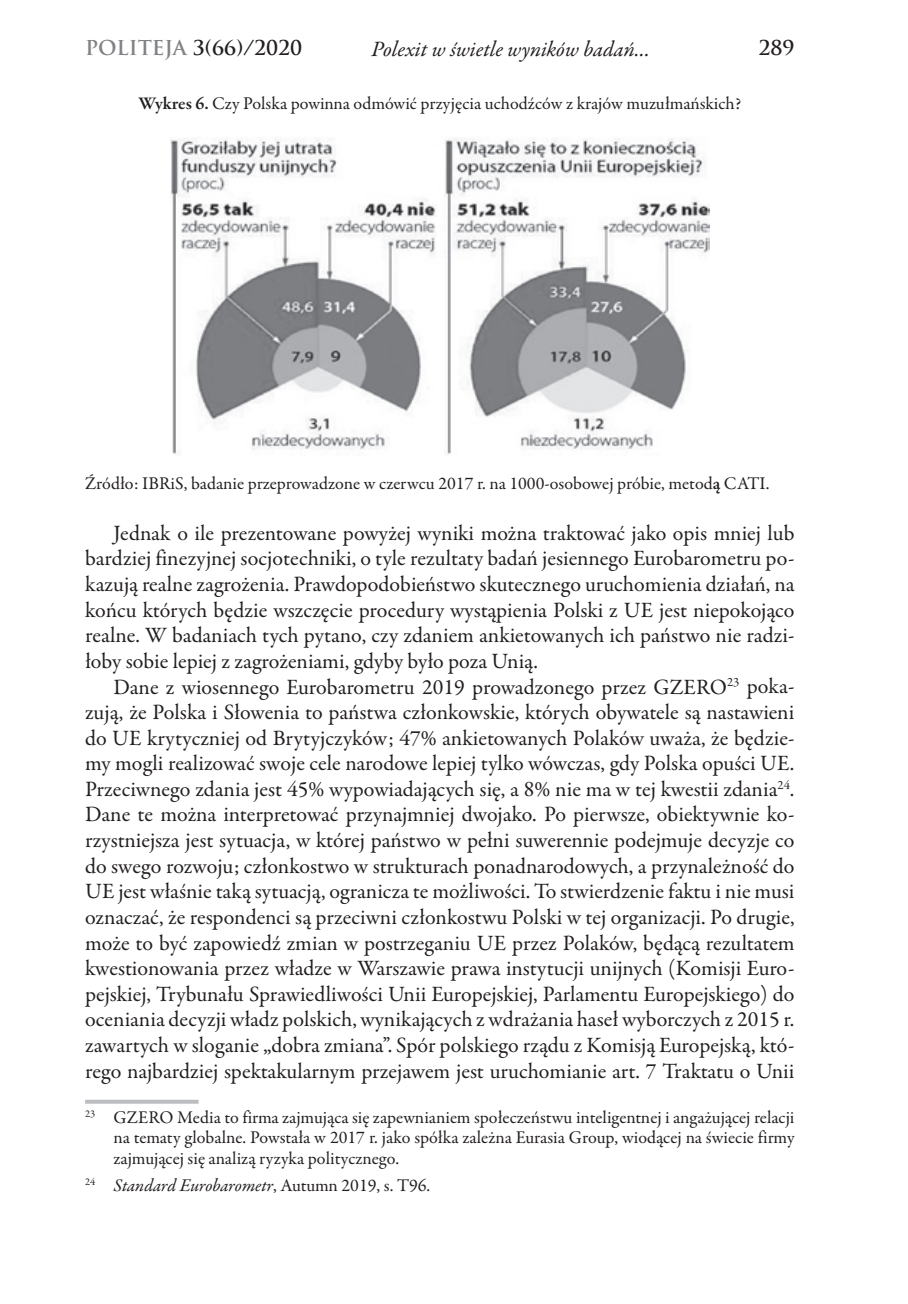
<style>
.page{position:relative;width:908px;height:1304px;background:#fff}
.page>*{position:absolute;margin:0;border:0;box-sizing:border-box;transform-origin:0 0}
.t1{font:22px/25.6px "Garamond Premr Pro";color:#231f20;text-align:justify}
.t2{font:italic 22px "Garamond Premr Pro";letter-spacing:-.005em;color:#231f20}
.t3{font:700 20px "Trajan Pro";color:#231f20}
.t4{font:18px/20.8px "Garamond Premr Pro";color:#231f20;text-align:justify}
.t5{font:italic 18px "Garamond Premr Pro";letter-spacing:-.005em;color:#231f20}
.s1{color:#808285}
.s2{font-weight:600}
.s3{font-style:normal}
</style>
<div class="page">
<svg style="left:85px;top:1100px;width:113px;height:4px"></svg>
<img style="left:170px;top:138px;width:539px;height:316px">
<p class="t3" style="left:85px;top:35px;width:218px"><span class="s1">POLITEJA</span> 3(66)/2020</p>
<p class="t2" style="left:371px;top:35px;width:280px">Polexit w świetle wyników badań…</p>
<p class="t3" style="left:758px;top:35px;width:37px">289</p>
<p class="t4" style="left:138px;top:94px;width:604px"><span class="s2">Wykres 6.</span> Czy Polska powinna odmówić przyjęcia uchodźców z krajów muzułmańskich?</p>
<p class="t4" style="left:85px;top:473px;width:685px">Źródło: IBRiS, badanie przeprowadzone w czerwcu 2017 r. na 1000-‑osobowej próbie, metod<span class="s2">ą</span> CATI.</p>
<p class="t1" style="left:85px;top:521px;width:710px;text-indent:28px">Jednak o ile prezentowane powyżej wyniki można traktować jako opis mniej lub bardziej finezyjnej socjotechniki, o tyle rezultaty badań jesiennego Eurobarometru po&shy;kazują realne zagrożenia. Prawdopodobieństwo skutecznego uruchomienia działań, na końcu których będzie wszczęcie procedury wystąpienia Polski z UE jest niepokojąco realne. W badaniach tych pytano, czy zdaniem ankietowanych ich państwo nie radzi&shy;łoby sobie lepiej z zagrożeniami, gdyby było poza Unią.</p>
<p class="t1" style="left:85px;top:674px;width:710px;text-indent:28px">Dane z wiosennego Eurobarometru 2019 prowadzonego przez GZERO<sup>23</sup> poka&shy;zują, że Polska i Słowenia to państwa członkowskie, których obywatele są nastawieni do UE krytyczniej od Brytyjczyków; 47% ankietowanych Polaków uważa, że będzie&shy;my mogli realizować swoje cele narodowe lepiej tylko wówczas, gdy Polska opuści UE.<br>Przeciwnego zdania jest 45% wypowiadających się, a 8% nie ma w tej kwestii zdania<sup>24</sup>.<br>Dane te można interpretować przynajmniej dwojako. Po pierwsze, obiektywnie ko&shy;rzystniejsza jest sytuacja, w której państwo w pełni suwerennie podejmuje decyzje co do swego rozwoju; członkostwo w strukturach ponadnarodowych, a przynależność do UE jest właśnie taką sytuacją, ogranicza te możliwości. To stwierdzenie faktu i nie musi oznaczać, że respondenci są przeciwni członkostwu Polski w tej organizacji. Po drugie, może to być zapowiedź zmian w postrzeganiu UE przez Polaków, będącą rezultatem kwestionowania przez władze w Warszawie prawa instytucji unijnych (Komisji Euro&shy;pejskiej, Trybunału Sprawiedliwości Unii Europejskiej, Parlamentu Europejskiego) do oceniania decyzji władz polskich, wynikających z wdrażania haseł wyborczych z 2015 r. zawartych w sloganie „dobra zmiana”. Spór polskiego rządu z Komisją Europejską, któ&shy;rego najbardziej spektakularnym przejawem jest uruchomianie art. 7 Traktatu o Unii</p>
<p class="t4" style="left:113px;top:1107px;width:682px;text-indent:-28px"><sup>23</sup> GZERO Media to firma zajmująca się zapewnianiem społeczeństwu inteligentnej i angażującej relacji na tematy globalne. Powstała w 2017 r. jako spółka zależna Eurasia Group, wiodącej na świecie firmy zajmującej się analizą ryzyka politycznego.</p>
<p class="t5" style="left:85px;top:1174px;width:346px"><sup>24</sup> Standard Eurobarometr<span class="s3">, Autumn 2019, s. T96.</span></p>
</div>
